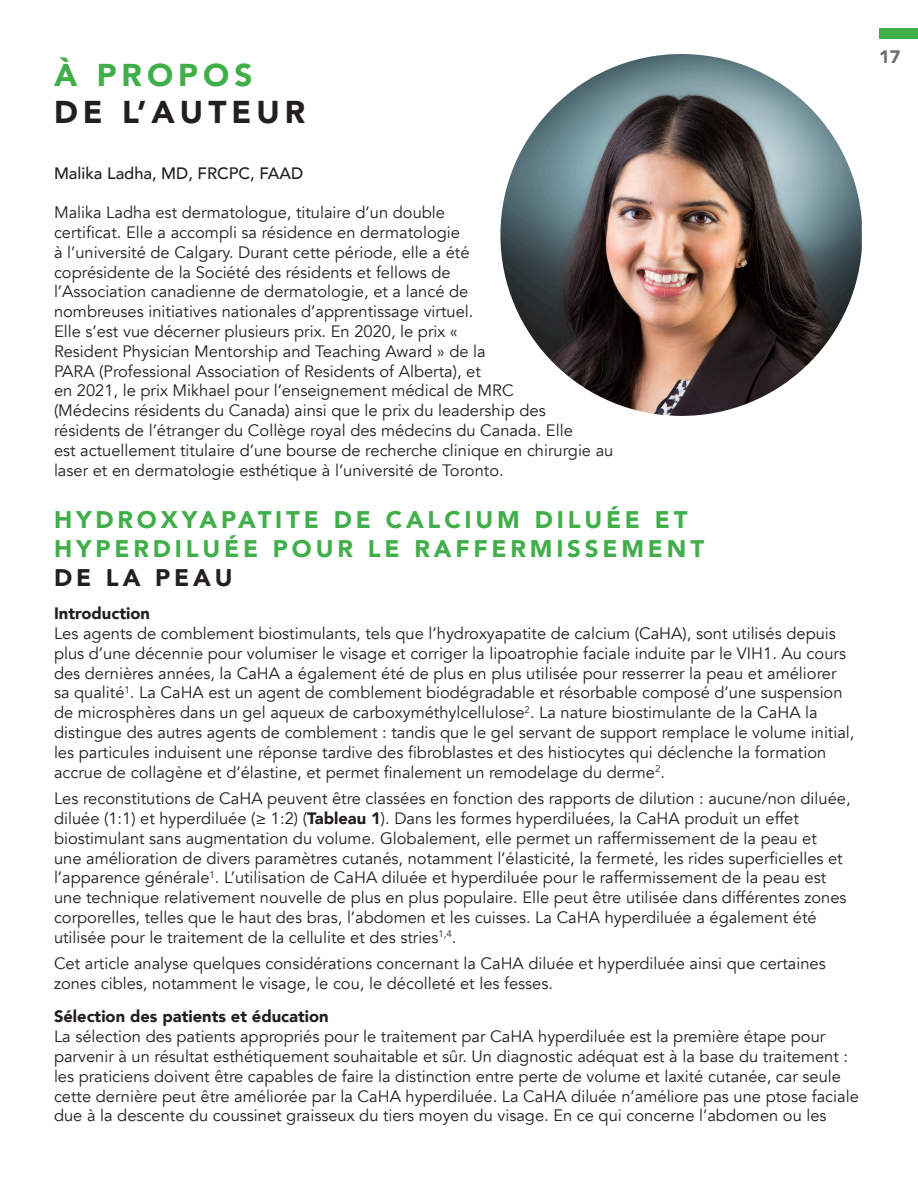
<style>
.page{position:relative;width:918px;height:1188px;background:#fff}
.page>*{position:absolute;margin:0;border:0;box-sizing:border-box;transform-origin:0 0}
.t1{font:900 31.5px/37.8px "Avenir";letter-spacing:.16em;color:#231f20}
.t2{font:900 24px/28.8px "Avenir";letter-spacing:.16em;color:#40ae49}
.t3{font:900 18px "Avenir";color:#6c6d70}
.References{font:16.5px/19.8px "Avenir";color:#231f20}
.References-2{font:900 16.5px "Avenir";color:#231f20}
.t4{font:500 16.5px "Avenir";color:#231f20}
.s1{color:#40ae49}
.s2{color:#231f20}
.s3{font-weight:900}
</style>
<div class="page">
<div style="left:879px;top:28px;width:39px;height:11px;background:#40ae49"></div>
<img style="left:500px;top:54px;width:362px;height:362px;border-radius:177px">
<p class="t1" style="left:54px;top:55px;width:253px"><span class="s1">À PROPOS<br></span>DE L’AUTEUR</p>
<p class="t4" style="left:54px;top:158px;width:251px">Malika Ladha, MD, FRCPC, FAAD</p>
<p class="References" style="left:54px;top:203px;width:561px">Malika Ladha est dermatologue, titulaire d’un double<br>certificat. Elle a accompli sa résidence en dermatologie<br>à l’université de Calgary. Durant cette période, elle a été<br>coprésidente de la Société des résidents et fellows de<br>l’Association canadienne de dermatologie, et a lancé de<br>nombreuses initiatives nationales d’apprentissage virtuel.<br>Elle s’est vue décerner plusieurs prix. En 2020, le prix «<br>Resident Physician Mentorship and Teaching Award » de la<br>PARA (Professional Association of Residents of Alberta), et<br>en 2021, le prix Mikhael pour l’enseignement médical de MRC<br>(Médecins résidents du Canada) ainsi que le prix du leadership des résidents de l’étranger du Collège royal des médecins du Canada. Elle<br>est actuellement titulaire d’une bourse de recherche clinique en chirurgie au laser et en dermatologie esthétique à l’université de Toronto.</p>
<p class="t2" style="left:54px;top:505px;width:652px">HYDROXYAPATITE DE CALCIUM DILUÉE ET<br>HYPERDILUÉE POUR LE RAFFERMISSEMENT<br><span class="s2">DE LA PEAU</span></p>
<p class="References-2" style="left:54px;top:599px;width:97px">Introduction</p>
<p class="References" style="left:54px;top:624px;width:802px">Les agents de comblement biostimulants, tels que l’hydroxyapatite de calcium (CaHA), sont utilisés depuis plus d’une décennie pour volumiser le visage et corriger la lipoatrophie faciale induite par le VIH1. Au cours des dernières années, la CaHA a également été de plus en plus utilisée pour resserrer la peau et améliorer sa qualité<sup>1</sup>. La CaHA est un agent de comblement biodégradable et résorbable composé d’une suspension de microsphères dans un gel aqueux de carboxyméthylcellulose<sup>2</sup>. La nature biostimulante de la CaHA la distingue des autres agents de comblement : tandis que le gel servant de support remplace le volume initial, les particules induisent une réponse tardive des fibroblastes et des histiocytes qui déclenche la formation accrue de collagène et d’élastine, et permet finalement un remodelage du derme<sup>2</sup>.</p>
<p class="References" style="left:54px;top:789px;width:798px">Les reconstitutions de CaHA peuvent être classées en fonction des rapports de dilution : aucune/non diluée, diluée (1:1) et hyperdiluée (≥ 1:2) (<span class="s3">Tableau 1</span>). Dans les formes hyperdiluées, la CaHA produit un effet biostimulant sans augmentation du volume. Globalement, elle permet un raffermissement de la peau et<br>une amélioration de divers paramètres cutanés, notamment l’élasticité, la fermeté, les rides superficielles et l’apparence générale<sup>1</sup>. L’utilisation de CaHA diluée et hyperdiluée pour le raffermissement de la peau est une technique relativement nouvelle de plus en plus populaire. Elle peut être utilisée dans différentes zones corporelles, telles que le haut des bras, l’abdomen et les cuisses. La CaHA hyperdiluée a également été utilisée pour le traitement de la cellulite et des stries<sup>1,4</sup>.</p>
<p class="References" style="left:54px;top:954px;width:773px">Cet article analyse quelques considérations concernant la CaHA diluée et hyperdiluée ainsi que certaines zones cibles, notamment le visage, le cou, le décolleté et les fesses.</p>
<p class="References-2" style="left:54px;top:1003px;width:276px">Sélection des patients et éducation</p>
<p class="References" style="left:54px;top:1027px;width:806px">La sélection des patients appropriés pour le traitement par CaHA hyperdiluée est la première étape pour parvenir à un résultat esthétiquement souhaitable et sûr. Un diagnostic adéquat est à la base du traitement : les praticiens doivent être capables de faire la distinction entre perte de volume et laxité cutanée, car seule cette dernière peut être améliorée par la CaHA hyperdiluée. La CaHA diluée n’améliore pas une ptose faciale due à la descente du coussinet graisseux du tiers moyen du visage. En ce qui concerne l’abdomen ou les</p>
<p class="t3" style="left:879px;top:42px;width:23px">17</p>
</div>
